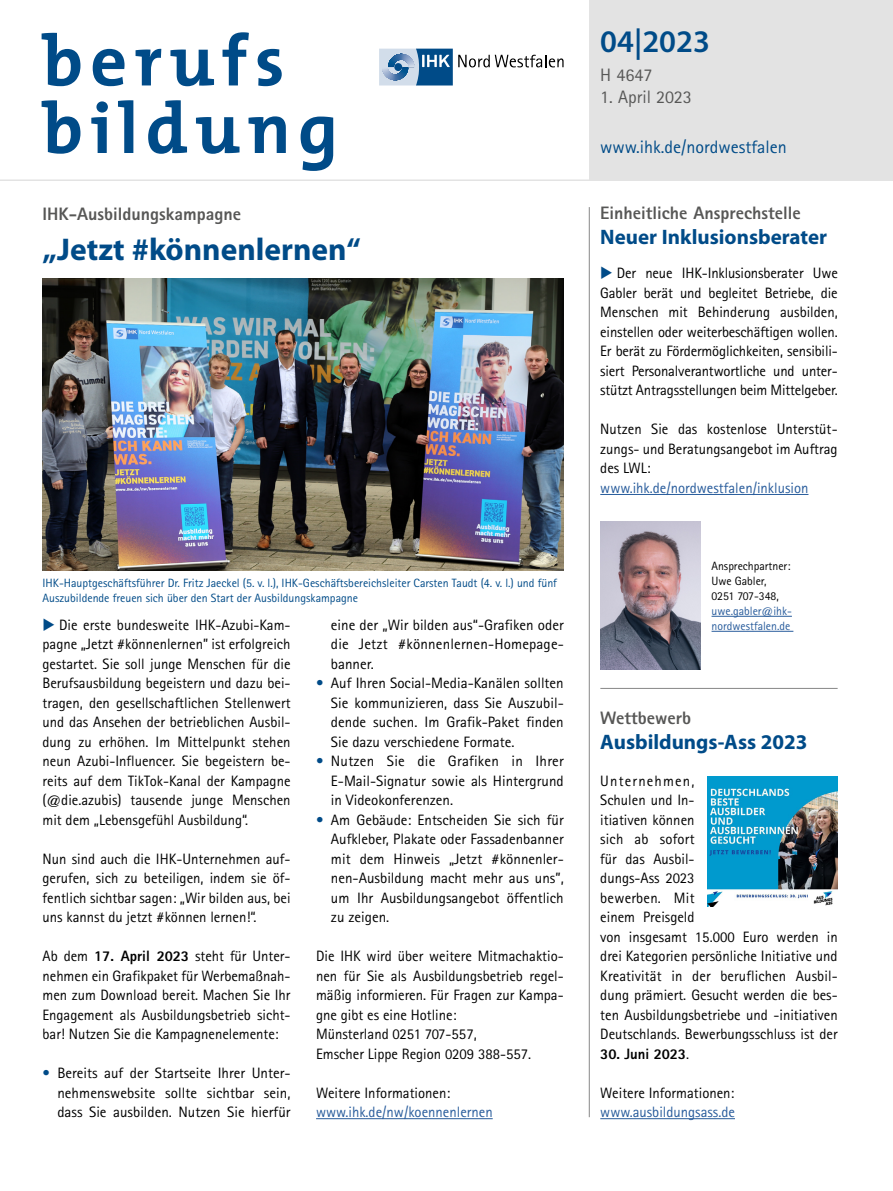
<style>
.page{position:relative;width:893px;height:1191px;background:#fff}
.page>*{position:absolute;margin:0;border:0;box-sizing:border-box;transform-origin:0 0}
.Headline_blau{font:700 31.5px "Myriad Pro";color:#004b88}
.Kopf_Ausgabe{font:600 31.5px "Myriad Pro";color:#004b88}
.Headline_blau-2{font:700 21px "Myriad Pro";color:#004b88}
.Overline{font:800 18px "Rotis Sans Serif";color:#575756}
.Kopf_Infos{font:18px "Rotis Sans Serif";color:#004b88}
.Kopf_Infos-2{font:18px "Rotis Sans Serif";color:#575756}
.Copy{font:15px/19.5px "Rotis Sans Serif";color:#000;text-align:justify}
.Informationen{font:15px/19.5px "Rotis Sans Serif";color:#000;text-align:justify}
.Informationen-2{font:15px "Rotis Sans Serif";color:#275b9b}
.Copy-2{font:15px "Rotis Sans Serif";color:#275b9b}
.Informationen-3{font:800 15px "Rotis Sans Serif";color:#000}
.Bildunterschrift{font:12px/15px "Rotis Sans Serif";color:#004b88}
.Bildunterschrift-2{font:12px/15px "Rotis Sans Serif";color:#275b9b}
.Bildunterschrift-3{font:12px/15px "Rotis Sans Serif";color:#000}
.Bildunterschrift-4{font:12px "Rotis Sans Serif";letter-spacing:-.02em;color:#000}
.s1{color:#004b88}
.s2{font-weight:800}
.s3{font-weight:400}
</style>
<div class="page">
<img style="left:43px;top:278px;width:521px;height:293px">
<div style="left:590px;top:0;width:303px;height:181px;background:#e3e3e3"></div>
<hr style="left:316px;top:1118px;width:177px;height:1px;background:#275b9b">
<hr style="left:600px;top:494px;width:208px;height:1px;background:#275b9b">
<hr style="left:600px;top:1118px;width:135px;height:1px;background:#275b9b">
<svg style="left:379px;top:49px;width:185px;height:36px"></svg>
<svg style="left:42px;top:100px;width:291px;height:71px"></svg>
<svg style="left:42px;top:32px;width:240px;height:54px"></svg>
<hr style="left:0;top:179px;width:893px;height:2px;background:#e3e3e3">
<hr style="left:589px;top:207px;width:1px;height:910px;background:#878787">
<hr style="left:600px;top:688px;width:238px;height:1px;background:#878787">
<hr style="left:711px;top:616px;width:81px;height:1px;background:#275b9b">
<hr style="left:711px;top:631px;width:82px;height:1px;background:#275b9b">
<img style="left:600px;top:522px;width:101px;height:147px">
<img style="left:707px;top:776px;width:131px;height:131px">
<p class="Overline" style="left:43px;top:202px;width:200px">IHK-Ausbildungskampagne</p>
<p class="Headline_blau" style="left:43px;top:229px;width:320px">„Jetzt #könnenlernen“</p>
<p class="Bildunterschrift" style="left:43px;top:575px;width:516px">IHK-Hauptgeschäftsführer Dr. Fritz Jaeckel (5. v. l.), IHK-Geschäftsbereichsleiter Carsten Taudt (4. v. l.) und fünf<br>Auszubildende freuen sich über den Start der Ausbildungskampagne</p>
<p class="Informationen" style="left:43px;top:614px;width:250px"><span class="s1">◆</span> Die erste bundesweite IHK-Azubi-Kam&shy;pagne „Jetzt #könnenlernen” ist erfolgreich gestartet. Sie soll junge Menschen für die Berufsausbildung begeistern und dazu bei&shy;tragen, den gesellschaftlichen Stellenwert und das Ansehen der betrieblichen Ausbil&shy;dung zu erhöhen. Im Mittelpunkt stehen neun Azubi-Influencer. Sie begeistern be&shy;reits auf dem TikTok-Kanal der Kampagne (@die.azubis) tausende junge Menschen mit dem „Lebensgefühl Ausbildung“.</p>
<p class="Copy" style="left:43px;top:848px;width:250px">Nun sind auch die IHK-Unternehmen auf&shy;gerufen, sich zu beteiligen, indem sie öf&shy;fentlich sichtbar sagen: „Wir bilden aus, bei uns kannst du jetzt #können lernen!“.</p>
<p class="Copy" style="left:43px;top:946px;width:250px">Ab dem <span class="s2">17. April 2023</span> steht für Unter&shy;nehmen ein Grafikpaket für Werbemaßnah&shy;men zum Download bereit. Machen Sie Ihr Engagement als Ausbildungsbetrieb sicht&shy;bar! Nutzen Sie die Kampagnenelemente:</p>
<p class="Copy" style="left:57px;top:1063px;width:235px;text-indent:-15px"><span class="s1">•</span> Bereits auf der Startseite Ihrer Unter&shy;nehmenswebsite sollte sichtbar sein, dass Sie ausbilden. Nutzen Sie hierfür</p>
<p class="Copy" style="left:331px;top:614px;width:234px">eine der „Wir bilden aus“-Grafiken oder die Jetzt #könnenlernen-Homepage&shy;banner.</p>
<p class="Copy" style="left:331px;top:673px;width:234px;text-indent:-15px"><span class="s1">•</span> Auf Ihren Social-Media-Kanälen sollten Sie kommunizieren, dass Sie Auszubil&shy;dende suchen. Im Grafik-Paket finden Sie dazu verschiedene Formate.</p>
<p class="Copy" style="left:331px;top:751px;width:234px;text-indent:-15px"><span class="s1">•</span> Nutzen Sie die Grafiken in Ihrer E-Mail-Signatur sowie als Hintergrund in Videokonferenzen.</p>
<p class="Copy" style="left:331px;top:809px;width:234px;text-indent:-15px"><span class="s1">•</span> Am Gebäude: Entscheiden Sie sich für Aufkleber, Plakate oder Fassadenbanner mit dem Hinweis „Jetzt #könnenler&shy;nen-Ausbildung macht mehr aus uns”, um Ihr Ausbildungsangebot öffentlich zu zeigen.</p>
<p class="Copy" style="left:316px;top:946px;width:249px">Die IHK wird über weitere Mitmachaktio&shy;nen für Sie als Ausbildungsbetrieb regel&shy;mäßig informieren. Für Fragen zur Kampa&shy;gne gibt es eine Hotline:</p>
<p class="Copy" style="left:316px;top:1024px;width:162px">Münsterland 0251 707-557,</p>
<p class="Copy" style="left:316px;top:1043px;width:216px">Emscher Lippe Region 0209 388-557.</p>
<p class="Copy" style="left:316px;top:1082px;width:136px">Weitere Informationen:</p>
<p class="Copy-2" style="left:316px;top:1103px;width:178px">www.ihk.de/nw/koennenlernen</p>
<p class="Kopf_Ausgabe" style="left:600px;top:22px;width:111px">04|2023</p>
<p class="Kopf_Infos-2" style="left:600px;top:64px;width:54px">H 4647</p>
<p class="Kopf_Infos-2" style="left:600px;top:87px;width:93px">1. April 2023</p>
<p class="Kopf_Infos" style="left:600px;top:136px;width:188px">www.ihk.de/nordwestfalen</p>
<p class="Overline" style="left:600px;top:201px;width:202px">Einheitliche Ansprechstelle</p>
<p class="Headline_blau-2" style="left:600px;top:223px;width:228px">Neuer Inklusionsberater</p>
<p class="Informationen" style="left:600px;top:263px;width:239px"><span class="s1">◆</span> Der neue IHK-Inklusionsberater Uwe Gabler berät und begleitet Betriebe, die Menschen mit Behinderung ausbilden, einstellen oder weiterbeschäftigen wollen.<br>Er berät zu Fördermöglichkeiten, sensibili&shy;siert Personalverantwortliche und unter&shy;stützt Antragsstellungen beim Mittelgeber.</p>
<p class="Informationen" style="left:600px;top:419px;width:239px">Nutzen Sie das kostenlose Unterstüt&shy;zungs- und Beratungsangebot im Auftrag des LWL:</p>
<p class="Informationen-2" style="left:600px;top:479px;width:210px">www.ihk.de/nordwestfalen/inklusion</p>
<p class="Bildunterschrift-3" style="left:711px;top:558px;width:80px">Ansprechpartner:<br>Uwe Gabler,</p>
<p class="Bildunterschrift-4" style="left:711px;top:589px;width:69px">0251 707-348,</p>
<p class="Bildunterschrift-2" style="left:711px;top:603px;width:82px">uwe.gabler@ihk&shy;nordwestfalen.de</p>
<p class="Overline" style="left:600px;top:706px;width:92px">Wettbewerb</p>
<p class="Headline_blau-2" style="left:600px;top:728px;width:209px">Ausbildungs-Ass 2023</p>
<p class="Informationen" style="left:600px;top:770px;width:239px;text-align:left">Unternehmen,<br>Schulen und In-<br>itiativen können<br>sich ab sofort<br>für das Ausbil-<br>dungs-Ass 2023<br>bewerben. Mit<br>einem Preisgeld<br>von insgesamt 15.000 Euro werden in drei Kategorien persönliche Initiative und<br>Kreativität in der beruflichen Ausbil&shy;dung prämiert. Gesucht werden die bes&shy;ten Ausbildungsbetriebe und -initiativen<br>Deutschlands. Bewerbungsschluss ist der</p>
<p class="Informationen-3" style="left:600px;top:1044px;width:90px">30. Juni 2023<span class="s3">.</span></p>
<p class="Informationen" style="left:600px;top:1082px;width:136px">Weitere Informationen:</p>
<p class="Informationen-2" style="left:600px;top:1103px;width:136px">www.ausbildungsass.de</p>
</div>
